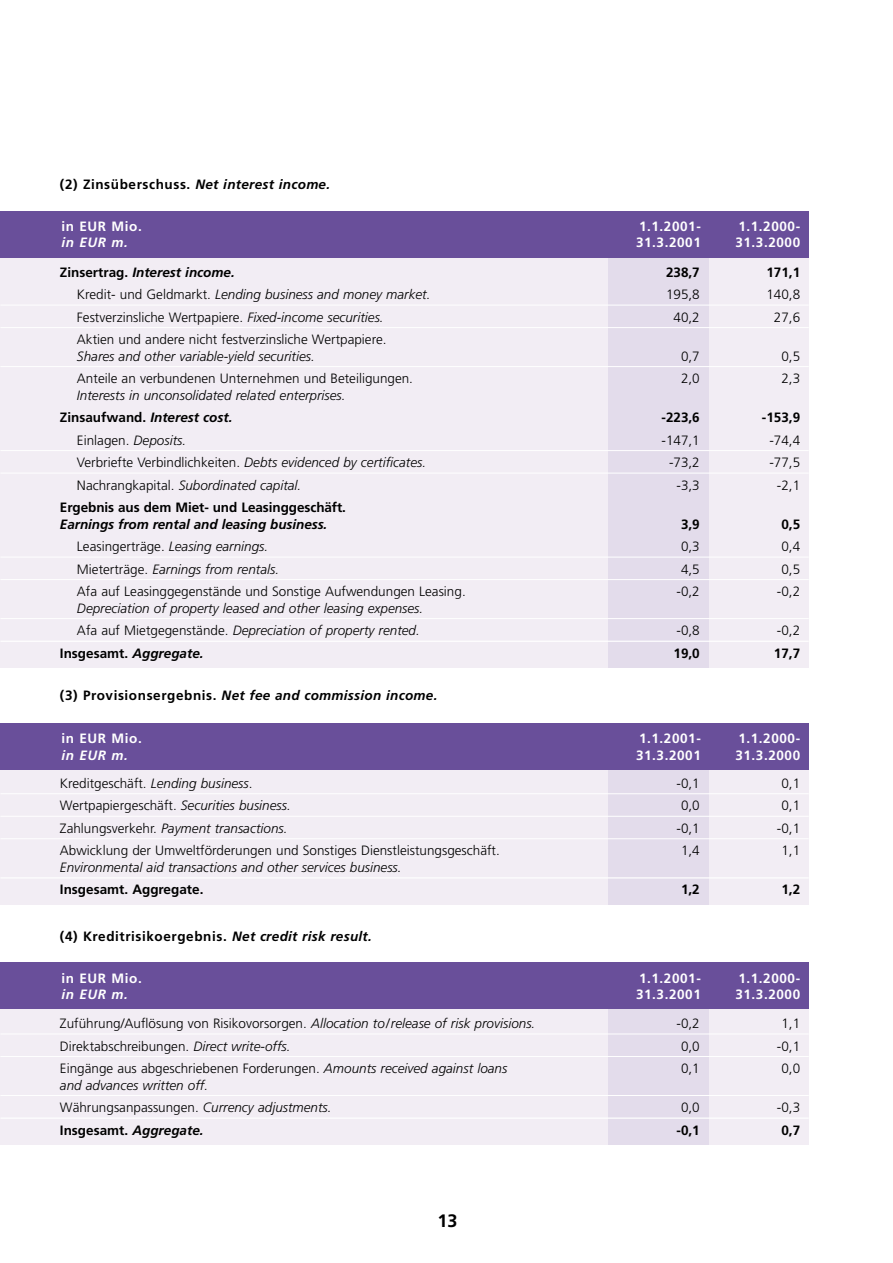
<style>
.page{position:relative;width:893px;height:1263px;background:#fff}
.page>*{position:absolute;margin:0;border:0;box-sizing:border-box;transform-origin:0 0}
.t1{font:700 18px "Frutiger";color:#000}
.t2{font:300 13.5px "Frutiger";color:#000}
.t3{font:italic 300 13.5px/22.5px "Frutiger";color:#000}
.t4{font:700 13.5px "Frutiger";color:#000}
.t5{font:700 13.5px/16.5px "Frutiger";letter-spacing:.045em;color:#fff}
.t6{font:700 13.5px "Frutiger";letter-spacing:.045em;color:#000}
.t7{font:italic 700 13.5px "Frutiger";color:#000}
.t8{font:italic 700 13.5px "Frutiger";letter-spacing:.02em;color:#000}
.t9{font:italic 700 13.5px "Frutiger";letter-spacing:.045em;color:#fff}
.s1{font-style:italic}
.s2{font-style:normal}
.s3{font-weight:700;font-style:normal}
.s4{font-weight:700}
</style>
<div class="page">
<div style="left:0;top:246px;width:808px;height:422px;background:#f2edf4"></div>
<div style="left:608px;top:246px;width:100px;height:422px;background:#e3dceb"></div>
<div style="left:0;top:211px;width:808px;height:47px;background:#694f9a"></div>
<hr style="left:0;top:305px;width:808px;height:1px;background:#fff">
<hr style="left:0;top:327px;width:808px;height:1px;background:#fff">
<hr style="left:0;top:366px;width:808px;height:1px;background:#fff">
<hr style="left:0;top:450px;width:808px;height:1px;background:#fff">
<hr style="left:0;top:473px;width:808px;height:1px;background:#fff">
<hr style="left:0;top:557px;width:808px;height:1px;background:#fff">
<hr style="left:0;top:579px;width:808px;height:1px;background:#fff">
<hr style="left:0;top:618px;width:808px;height:1px;background:#fff">
<hr style="left:0;top:641px;width:808px;height:1px;background:#fff">
<div style="left:0;top:755px;width:808px;height:150px;background:#f2edf4"></div>
<div style="left:608px;top:757px;width:100px;height:148px;background:#e3dceb"></div>
<div style="left:0;top:723px;width:808px;height:46px;background:#694f9a"></div>
<hr style="left:0;top:794px;width:808px;height:1px;background:#fff">
<hr style="left:0;top:816px;width:808px;height:1px;background:#fff">
<hr style="left:0;top:839px;width:808px;height:1px;background:#fff">
<hr style="left:0;top:877px;width:808px;height:2px;background:#fff">
<div style="left:0;top:995px;width:808px;height:150px;background:#f2edf4"></div>
<div style="left:608px;top:997px;width:100px;height:148px;background:#e3dceb"></div>
<div style="left:0;top:963px;width:808px;height:46px;background:#694f9a"></div>
<hr style="left:0;top:1034px;width:808px;height:1px;background:#fff">
<hr style="left:0;top:1056px;width:808px;height:1px;background:#fff">
<hr style="left:0;top:1095px;width:808px;height:1px;background:#fff">
<hr style="left:0;top:1118px;width:808px;height:1px;background:#fff">
<p class="t6" style="left:60px;top:179px;width:272px">(2) Zinsüberschuss. <span class="s1">Net interest income.</span></p>
<p class="t5" style="left:61px;top:219px;width:82px">in EUR Mio.</p>
<p class="t9" style="left:61px;top:237px;width:68px">in EUR m.</p>
<p class="t5" style="left:636px;top:219px;width:66px">1.1.2001-<br>31.3.2001</p>
<p class="t5" style="left:735px;top:219px;width:66px">1.1.2000-<br>31.3.2000</p>
<p class="t7" style="left:60px;top:267px;width:176px"><span class="s2">Zinsertrag.</span> Interest income.</p>
<p class="t4" style="left:666px;top:267px;width:35px">238,7</p>
<p class="t4" style="left:766px;top:267px;width:35px">171,1</p>
<p class="t3" style="left:77px;top:284px;width:355px"><span class="s2">Kredit- und Geldmarkt.</span> Lending business and money market.</p>
<p class="t2" style="left:666px;top:289px;width:35px">195,8</p>
<p class="t2" style="left:766px;top:289px;width:35px">140,8</p>
<p class="t2" style="left:77px;top:312px;width:308px">Festverzinsliche Wertpapiere. <span class="s1">Fixed-income securities.</span></p>
<p class="t2" style="left:673px;top:312px;width:28px">40,2</p>
<p class="t2" style="left:774px;top:312px;width:28px">27,6</p>
<p class="t2" style="left:77px;top:334px;width:311px">Aktien und andere nicht festverzinsliche Wertpapiere.</p>
<p class="t3" style="left:77px;top:346px;width:239px">Shares and other variable-yield securities.</p>
<p class="t2" style="left:681px;top:351px;width:20px">0,7</p>
<p class="t2" style="left:781px;top:351px;width:20px">0,5</p>
<p class="t2" style="left:77px;top:373px;width:337px">Anteile an verbundenen Unternehmen und Beteiligungen.</p>
<p class="t2" style="left:681px;top:373px;width:20px">2,0</p>
<p class="t2" style="left:781px;top:373px;width:20px">2,3</p>
<p class="t3" style="left:60px;top:385px;width:287px;text-indent:17px">Interests in unconsolidated related enterprises.<br><span class="s3">Zinsaufwand.</span> <span class="s4">Interest cost.</span></p>
<p class="t4" style="left:661px;top:412px;width:40px">-223,6</p>
<p class="t4" style="left:762px;top:412px;width:40px">-153,9</p>
<p class="t2" style="left:77px;top:435px;width:111px">Einlagen. <span class="s1">Deposits.</span></p>
<p class="t2" style="left:661px;top:435px;width:40px">-147,1</p>
<p class="t2" style="left:769px;top:435px;width:32px">-74,4</p>
<p class="t3" style="left:77px;top:452px;width:351px"><span class="s2">Verbriefte Verbindlichkeiten.</span> Debts evidenced by certificates.</p>
<p class="t2" style="left:669px;top:457px;width:32px">-73,2</p>
<p class="t2" style="left:769px;top:457px;width:32px">-77,5</p>
<p class="t3" style="left:77px;top:475px;width:226px"><span class="s2">Nachrangkapital.</span> Subordinated capital.</p>
<p class="t2" style="left:676px;top:480px;width:25px">-3,3</p>
<p class="t2" style="left:777px;top:480px;width:25px">-2,1</p>
<p class="t4" style="left:60px;top:502px;width:287px">Ergebnis aus dem Miet- und Leasinggeschäft.</p>
<p class="t7" style="left:60px;top:519px;width:269px">Earnings from rental and leasing business.</p>
<p class="t4" style="left:681px;top:519px;width:20px">3,9</p>
<p class="t4" style="left:781px;top:519px;width:20px">0,5</p>
<p class="t3" style="left:77px;top:536px;width:193px"><span class="s2">Leasingerträge.</span> Leasing earnings.</p>
<p class="t2" style="left:681px;top:541px;width:20px">0,3</p>
<p class="t2" style="left:781px;top:541px;width:20px">0,4</p>
<p class="t3" style="left:77px;top:559px;width:204px"><span class="s2">Mieterträge.</span> Earnings from rentals.</p>
<p class="t2" style="left:681px;top:564px;width:20px">4,5</p>
<p class="t2" style="left:781px;top:564px;width:20px">0,5</p>
<p class="t2" style="left:77px;top:586px;width:390px">Afa auf Leasinggegenstände und Sonstige Aufwendungen Leasing.</p>
<p class="t2" style="left:676px;top:586px;width:25px">-0,2</p>
<p class="t2" style="left:777px;top:586px;width:25px">-0,2</p>
<p class="t3" style="left:77px;top:598px;width:348px">Depreciation of property leased and other leasing expenses.<br><span class="s2">Afa auf Mietgegenstände.</span> Depreciation of property rented.</p>
<p class="t2" style="left:676px;top:625px;width:25px">-0,8</p>
<p class="t2" style="left:777px;top:625px;width:25px">-0,2</p>
<p class="t4" style="left:60px;top:648px;width:145px">Insgesamt. <span class="s1">Aggregate.</span></p>
<p class="t4" style="left:673px;top:648px;width:28px">19,0</p>
<p class="t4" style="left:774px;top:648px;width:28px">17,7</p>
<p class="t8" style="left:60px;top:690px;width:379px"><span class="s2">(3) Provisionsergebnis.</span> Net fee and commission income.</p>
<p class="t5" style="left:61px;top:731px;width:82px">in EUR Mio.</p>
<p class="t9" style="left:61px;top:749px;width:68px">in EUR m.</p>
<p class="t5" style="left:636px;top:731px;width:66px">1.1.2001-<br>31.3.2001</p>
<p class="t5" style="left:735px;top:731px;width:66px">1.1.2000-<br>31.3.2000</p>
<p class="t2" style="left:60px;top:778px;width:194px">Kreditgeschäft. <span class="s1">Lending business</span>.</p>
<p class="t2" style="left:676px;top:778px;width:25px">-0,1</p>
<p class="t2" style="left:781px;top:778px;width:20px">0,1</p>
<p class="t2" style="left:60px;top:800px;width:232px">Wertpapiergeschäft. <span class="s1">Securities business.</span></p>
<p class="t2" style="left:681px;top:800px;width:20px">0,0</p>
<p class="t2" style="left:781px;top:800px;width:20px">0,1</p>
<p class="t3" style="left:60px;top:818px;width:229px"><span class="s2">Zahlungsverkehr.</span> Payment transactions.</p>
<p class="t2" style="left:676px;top:823px;width:25px">-0,1</p>
<p class="t2" style="left:777px;top:823px;width:25px">-0,1</p>
<p class="t2" style="left:60px;top:845px;width:441px">Abwicklung der Umweltförderungen und Sonstiges Dienstleistungsgeschäft.</p>
<p class="t2" style="left:681px;top:845px;width:20px">1,4</p>
<p class="t2" style="left:781px;top:845px;width:20px">1,1</p>
<p class="t3" style="left:60px;top:857px;width:343px">Environmental aid transactions and other services business.</p>
<p class="t4" style="left:60px;top:884px;width:145px">Insgesamt. Aggregate.</p>
<p class="t4" style="left:681px;top:884px;width:20px">1,2</p>
<p class="t4" style="left:781px;top:884px;width:20px">1,2</p>
<p class="t6" style="left:60px;top:930px;width:313px">(4) Kreditrisikoergebnis. <span class="s1">Net credit risk result.</span></p>
<p class="t5" style="left:61px;top:971px;width:82px">in EUR Mio.</p>
<p class="t9" style="left:61px;top:989px;width:68px">in EUR m.</p>
<p class="t5" style="left:636px;top:971px;width:66px">1.1.2001-<br>31.3.2001</p>
<p class="t5" style="left:735px;top:971px;width:66px">1.1.2000-<br>31.3.2000</p>
<p class="t2" style="left:60px;top:1018px;width:477px">Zuführung/Auflösung von Risikovorsorgen. <span class="s1">Allocation to/release of risk provisions.</span></p>
<p class="t2" style="left:676px;top:1018px;width:25px">-0,2</p>
<p class="t2" style="left:781px;top:1018px;width:20px">1,1</p>
<p class="t2" style="left:60px;top:1041px;width:232px">Direktabschreibungen. <span class="s1">Direct write-offs.</span></p>
<p class="t2" style="left:681px;top:1041px;width:20px">0,0</p>
<p class="t2" style="left:777px;top:1041px;width:25px">-0,1</p>
<p class="t2" style="left:60px;top:1063px;width:449px">Eingänge aus abgeschriebenen Forderungen. <span class="s1">Amounts received against loans</span></p>
<p class="t2" style="left:681px;top:1063px;width:20px">0,1</p>
<p class="t2" style="left:781px;top:1063px;width:20px">0,0</p>
<p class="t3" style="left:60px;top:1075px;width:273px">and advances written off.<br><span class="s2">Währungsanpassungen.</span> Currency adjustments.</p>
<p class="t2" style="left:681px;top:1102px;width:20px">0,0</p>
<p class="t2" style="left:777px;top:1102px;width:25px">-0,3</p>
<p class="t4" style="left:60px;top:1125px;width:145px">Insgesamt. <span class="s1">Aggregate.</span></p>
<p class="t4" style="left:676px;top:1125px;width:25px">-0,1</p>
<p class="t4" style="left:781px;top:1125px;width:20px">0,7</p>
<h1 class="t1" style="left:437px;top:1213px;width:22px">13</h1>
</div>
